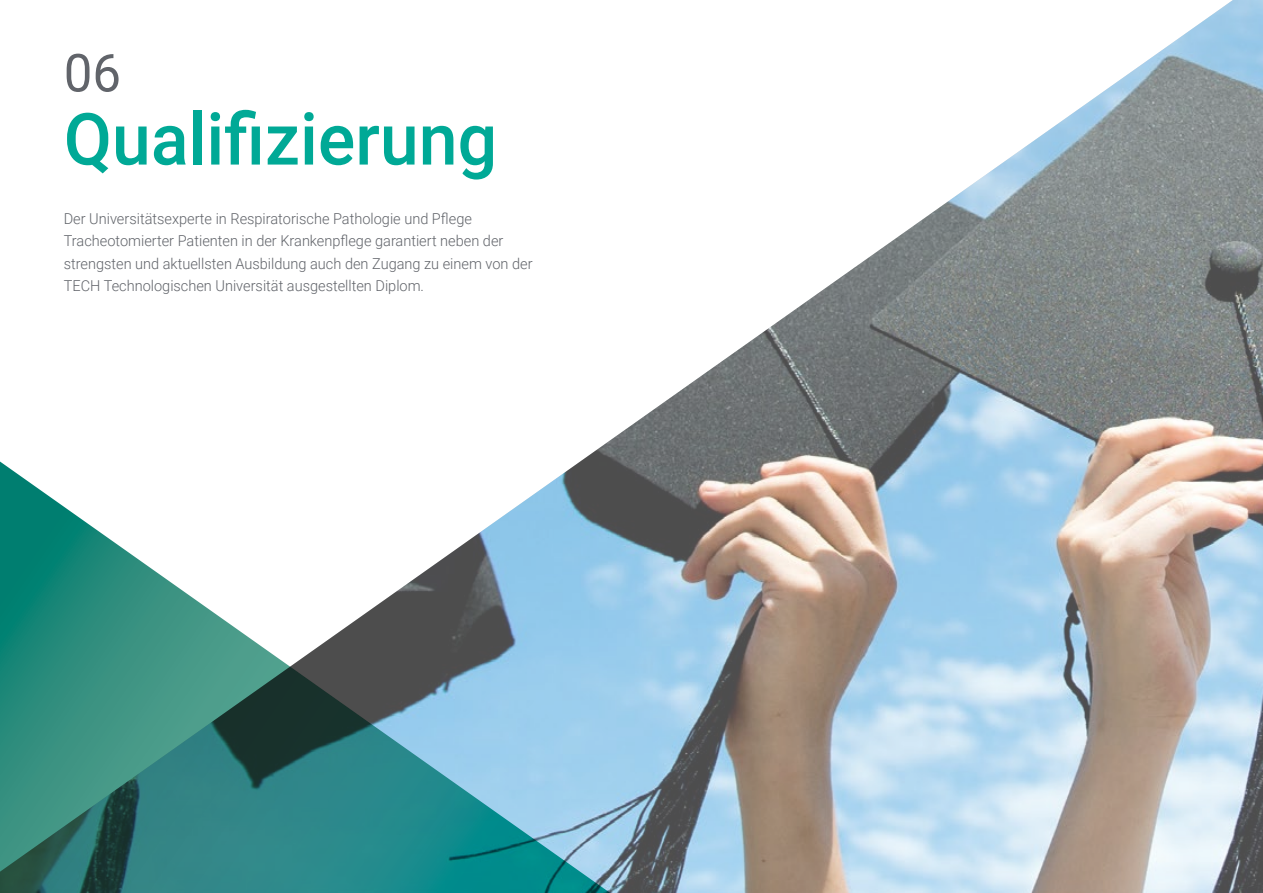
<style>
.page{position:relative;width:1263px;height:893px;background:#fff}
.page>*{position:absolute;margin:0;border:0;box-sizing:border-box;transform-origin:0 0}
.t1{font:500 72px "Roboto";color:#00a996}
.t2{font:52.5px "Roboto";color:#61646a}
.t3{font:300 15px/22.5px "Roboto";color:#61646a}
</style>
<div class="page">
<img style="left:602px;top:0;width:661px;height:893px">
<svg style="left:0;top:446px;width:640px;height:447px"></svg>
<h2 class="t2" style="left:64px;top:36px;width:59px">06</h2>
<h1 class="t1" style="left:64px;top:89px;width:435px">Qualifizierung</h1>
<p class="t3" style="left:64px;top:207px;width:470px">Der Universitätsexperte in Respiratorische Pathologie und Pflege Tracheotomierter Patienten in der Krankenpflege garantiert neben der strengsten und aktuellsten Ausbildung auch den Zugang zu einem von der TECH Technologischen Universität ausgestellten Diplom.</p>
</div>
